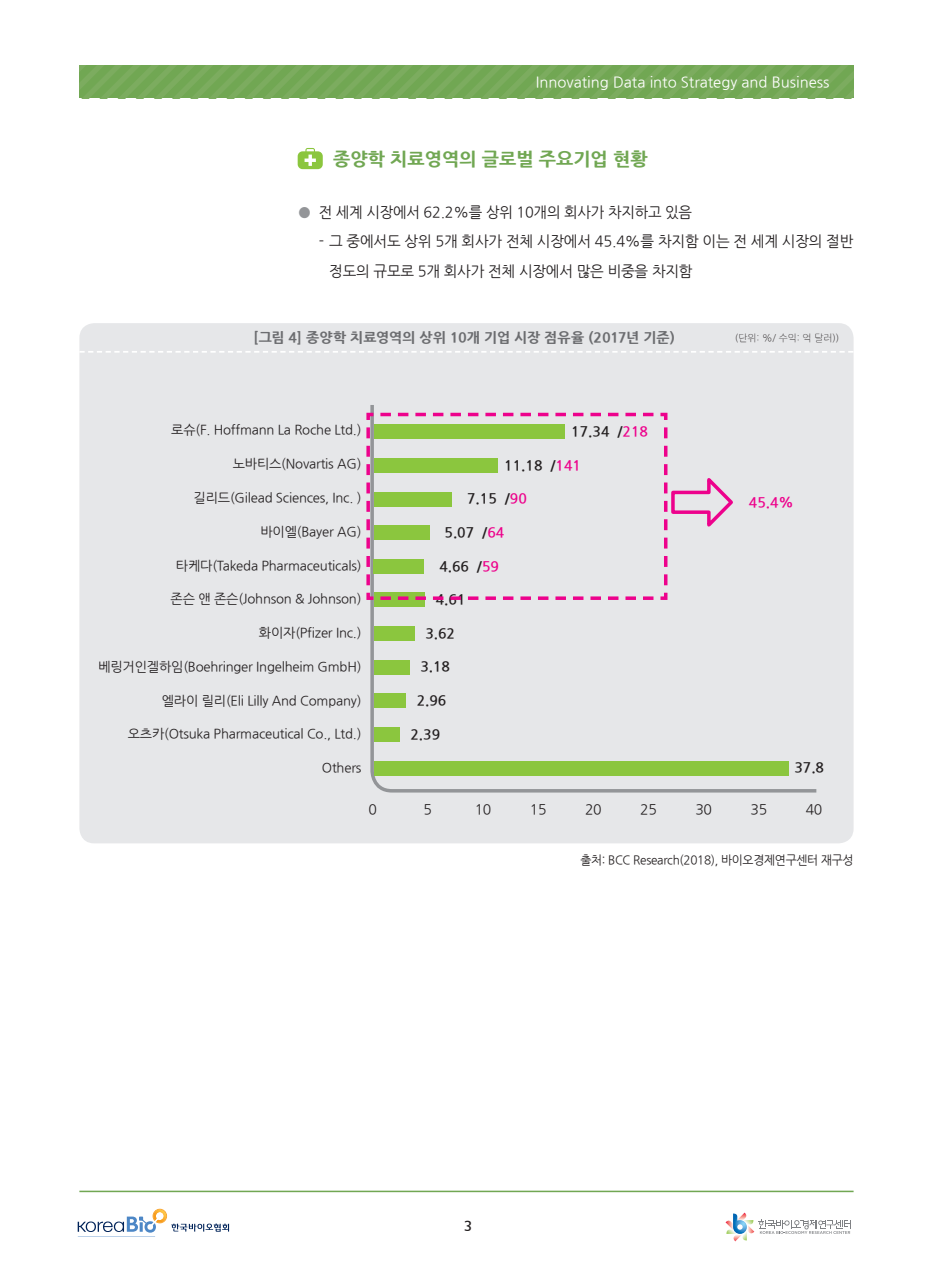
<style>
.page{position:relative;width:933px;height:1275px;background:#fff}
.page>*{position:absolute;margin:0;border:0;box-sizing:border-box;transform-origin:0 0}
.중제{font:800 18.38px "Nanum Gothic";color:#71a753}
.본문고딕{font:14.88px/29.8px "Nanum Gothic";letter-spacing:-.015em;color:#231f20}
.t1{font:14.88px "Nanum Gothic";color:#fff}
.t2{font:700 14px "Nanum Gothic";color:#231f20}
.표큰제목{font:800 14px "Nanum Gothic";color:#6c6d70}
.t3{font:14px "Nanum Gothic";letter-spacing:-.015em;color:#231f20}
.t4{font:700 14px "Nanum Gothic";color:#ed028c}
.t5{font:14px "Hermes";color:#231f20}
.t6{font:13.12px "Nanum Gothic";letter-spacing:-.015em;color:#231f20}
.t7{font:12.25px "Nanum Gothic";letter-spacing:-.025em;color:#231f20;scale:.96 1}
.t8{font:300 9.62px "Nanum Gothic";color:#231f20}
.s1{color:#939598}
.s2{color:#ed028c}
</style>
<div class="page">
<svg style="left:725px;top:1213px;width:125px;height:28px"></svg>
<svg style="left:78px;top:1209px;width:151px;height:28px"></svg>
<hr style="left:79px;top:1191px;width:774px;height:1px;background:#71a753">
<svg style="left:79px;top:66px;width:774px;height:32px;background:#75a957"></svg>
<div style="left:79px;top:323px;width:774px;height:520px;background:#e6e7e9;border-radius:15px"></div>
<svg style="left:298px;top:148px;width:25px;height:21px"></svg>
<svg style="left:79px;top:351px;width:774px;height:2px"></svg>
<svg style="left:370px;top:405px;width:447px;height:388px"></svg>
<div style="left:374px;top:592px;width:50px;height:15px;background:#8bc63e"></div>
<div style="left:374px;top:626px;width:40px;height:15px;background:#8bc63e"></div>
<div style="left:374px;top:660px;width:35px;height:15px;background:#8bc63e"></div>
<div style="left:374px;top:693px;width:31px;height:15px;background:#8bc63e"></div>
<div style="left:374px;top:727px;width:25px;height:15px;background:#8bc63e"></div>
<div style="left:374px;top:760px;width:414px;height:15px;background:#8bc63e"></div>
<svg style="left:669px;top:424px;width:67px;height:161px"></svg>
<svg style="left:366px;top:411px;width:303px;height:191px"></svg>
<p class="t1" style="left:536px;top:75px;width:295px">Innovating Data into Strategy and Business</p>
<p class="중제" style="left:333px;top:149px;width:316px">종양학 치료영역의 글로벌 주요기업 현황</p>
<p class="본문고딕" style="left:298px;top:197px;width:396px"><span class="s1">●</span> 전 세계 시장에서 62.2%를 상위 10개의 회사가 차지하고 있음</p>
<p class="본문고딕" style="left:329px;top:227px;width:526px;text-indent:-10px">- 그 중에서도 상위 5개 회사가 전체 시장에서 45.4%를 차지함 이는 전 세계 시장의 절반 정도의 규모로 5개 회사가 전체 시장에서 많은 비중을 차지함</p>
<p class="표큰제목" style="left:253px;top:330px;width:423px">[그림 4] 종양학 치료영역의 상위 10개 기업 시장 점유율 (2017년 기준)</p>
<p class="t8" style="left:735px;top:334px;width:106px">(단위: %/ 수익: 억 달러))</p>
<p class="t6" style="left:171px;top:424px;width:192px">로슈(F. Hoffmann La Roche Ltd.)</p>
<p class="t6" style="left:233px;top:458px;width:130px">노바티스(Novartis AG)</p>
<p class="t6" style="left:194px;top:491px;width:169px">길리드(Gilead Sciences, Inc. )</p>
<p class="t6" style="left:260px;top:525px;width:102px">바이엘(Bayer AG)</p>
<p class="t6" style="left:176px;top:559px;width:187px">타케다(Takeda Pharmaceuticals)</p>
<p class="t6" style="left:171px;top:593px;width:192px">존슨 앤 존슨(Johnson &amp; Johnson)</p>
<p class="t6" style="left:259px;top:627px;width:104px">화이자(Pfizer Inc.)</p>
<p class="t6" style="left:98px;top:660px;width:265px">베링거인겔하임(Boehringer Ingelheim GmbH)</p>
<p class="t6" style="left:162px;top:694px;width:201px">엘라이 릴리(Eli Lilly And Company)</p>
<p class="t6" style="left:128px;top:728px;width:235px">오츠카(Otsuka Pharmaceutical Co., Ltd.)</p>
<p class="t6" style="left:322px;top:762px;width:41px">Others</p>
<p class="t2" style="left:571px;top:425px;width:78px">17.34 /<span class="s2">218</span></p>
<p class="t2" style="left:504px;top:458px;width:78px">11.18 /<span class="s2">141</span></p>
<p class="t2" style="left:467px;top:492px;width:61px">7.15 /<span class="s2">90</span></p>
<p class="t2" style="left:444px;top:526px;width:61px">5.07 /<span class="s2">64</span></p>
<p class="t2" style="left:439px;top:559px;width:61px">4.66 /<span class="s2">59</span></p>
<p class="t2" style="left:436px;top:593px;width:31px">4.61</p>
<p class="t2" style="left:425px;top:626px;width:31px">3.62</p>
<p class="t2" style="left:420px;top:660px;width:31px">3.18</p>
<p class="t2" style="left:417px;top:694px;width:31px">2.96</p>
<p class="t2" style="left:410px;top:727px;width:31px">2.39</p>
<p class="t4" style="left:749px;top:495px;width:46px">45.4%</p>
<p class="t2" style="left:794px;top:761px;width:31px">37.8</p>
<p class="t3" style="left:368px;top:802px;width:10px">0</p>
<p class="t3" style="left:423px;top:802px;width:10px">5</p>
<p class="t3" style="left:474px;top:802px;width:18px">10</p>
<p class="t3" style="left:530px;top:802px;width:18px">15</p>
<p class="t3" style="left:585px;top:802px;width:18px">20</p>
<p class="t3" style="left:640px;top:802px;width:18px">25</p>
<p class="t3" style="left:695px;top:802px;width:18px">30</p>
<p class="t3" style="left:750px;top:802px;width:18px">35</p>
<p class="t3" style="left:805px;top:802px;width:18px">40</p>
<p class="t7" style="left:580px;top:854px;width:286px">출처: BCC Research(2018), 바이오경제연구센터 재구성</p>
<p class="t5" style="left:464px;top:1217px;width:9px">3</p>
</div>
